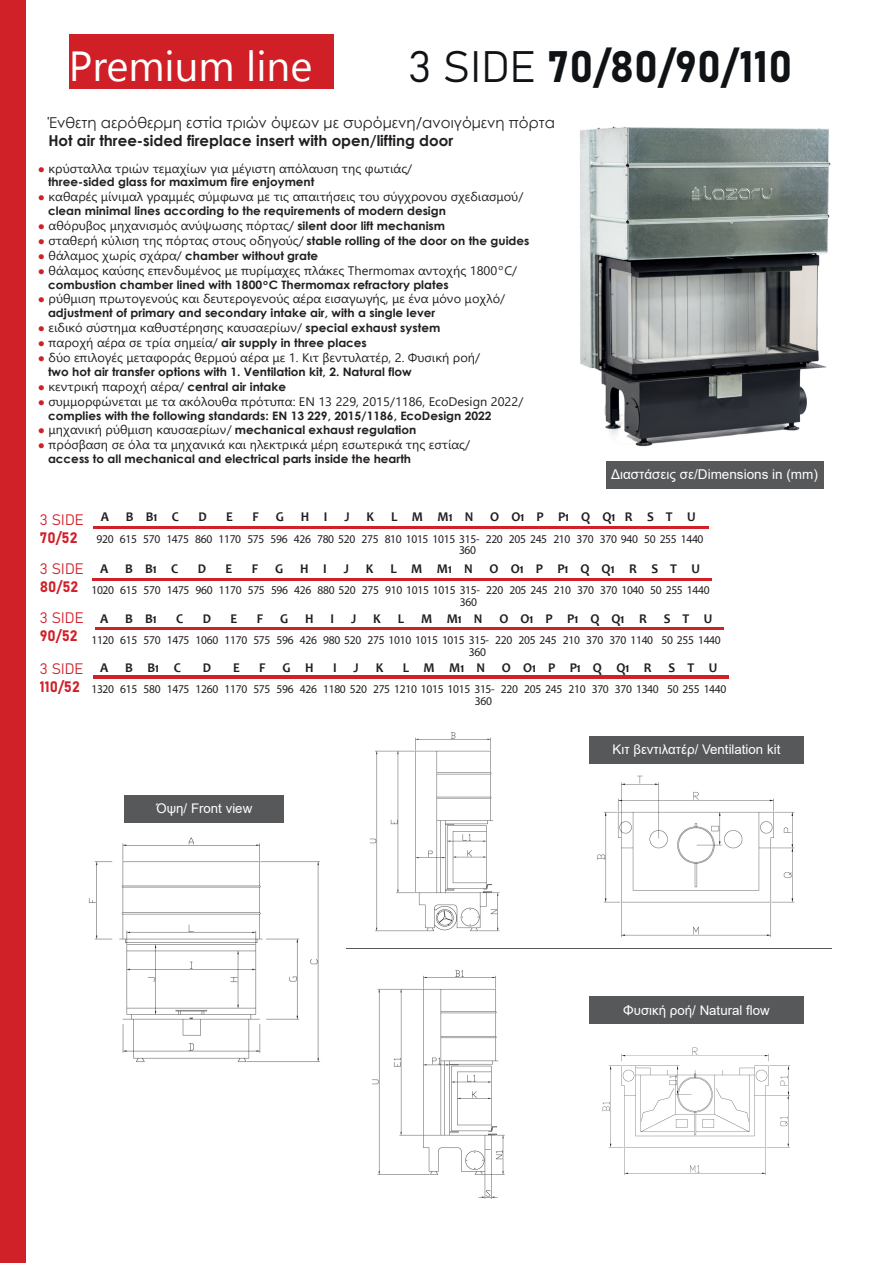
<style>
.page{position:relative;width:893px;height:1263px;background:#fff}
.page>*{position:absolute;margin:0;border:0;box-sizing:border-box;transform-origin:0 0}
.t1{font:43.5px "Bahnschrift";color:#101315}
.t2{font:42px "Segoe UI Emoji";color:#fff}
.t3{font:15px "Century Gothic";color:#231f20}
.t4{font:700 15px "Century Gothic";color:#231f20}
.t5{font:15px/18px "Bahnschrift";color:#d02129}
.t6{font:13.5px "Arial";color:#fff}
.t7{font:700 13.35px "Candara";letter-spacing:-.025em;color:#231f20}
.t8{font:13.35px "Arial";color:#fff}
.t9{font:12.3px "Yu Gothic UI";color:#231f20}
.t10{font:11.85px/11.6px "Myriad Pro";letter-spacing:-.025em;color:#231f20}
.t11{font:700 11.7px "Century Gothic";color:#231f20}
.t12{font:8.4px "Candara";color:#231f20;scale:1.04 1}
.t13{font:700 7.5px "Century Gothic";color:#231f20}
.s1{font-family:"Century Gothic";font-weight:700;font-size:11.7px;color:#d02129}
.s2{font-family:"Century Gothic";font-weight:700;font-size:11.7px}
.s3{color:#d02129}
.s4{font-family:"Yu Gothic UI";font-weight:400;font-size:12.3px}
</style>
<div class="page">
<div style="left:589px;top:736px;width:214px;height:27px;background:#57585a"></div>
<div style="left:606px;top:461px;width:217px;height:27px;background:#57585a"></div>
<div style="left:589px;top:996px;width:214px;height:28px;background:#57585a"></div>
<div style="left:124px;top:795px;width:160px;height:27px;background:#57585a"></div>
<hr style="left:93px;top:526px;width:616px;height:3px;background:#d02129">
<hr style="left:93px;top:578px;width:619px;height:2px;background:#d02129">
<hr style="left:95px;top:627px;width:628px;height:2px;background:#d02129">
<hr style="left:93px;top:676px;width:635px;height:3px;background:#d02129">
<hr style="left:347px;top:948px;width:485px;height:1px;background:#57585a">
<img style="left:88px;top:837px;width:232px;height:225px">
<img style="left:369px;top:732px;width:131px;height:200px">
<img style="left:597px;top:775px;width:198px;height:162px">
<img style="left:602px;top:1047px;width:189px;height:129px">
<div style="left:69px;top:34px;width:265px;height:55px;background:#d01f26"></div>
<img style="left:580px;top:126px;width:251px;height:321px">
<div style="left:0;top:0;width:25px;height:1263px;background:#d02129"></div>
<img style="left:372px;top:970px;width:133px;height:229px">
<h2 class="t2" style="left:175px;top:40px;width:117px">◆ ●■</h2>
<h1 class="t1" style="left:409px;top:33px;width:385px">3 SIDE 70/80/90/110</h1>
<p class="t3" style="left:48px;top:112px;width:508px">Ένθετη αερόθερμη εστία τριών όψεων με συρόμενη/ανοιγόμενη πόρτα</p>
<p class="t4" style="left:48px;top:129px;width:406px">Hot air three-sided fireplace insert with open/lifting door</p>
<p class="t9" style="left:38px;top:157px;width:376px"><span class="s1">●</span> κρύσταλλα τριών τεμαχίων για μέγιστη απόλαυση της φωτιάς/</p>
<p class="t11" style="left:48px;top:173px;width:268px">three-sided glass for maximum fire enjoyment</p>
<p class="t9" style="left:38px;top:185px;width:487px"><span class="s1">●</span> καθαρές μίνιμαλ γραμμές σύμφωνα με τις απαιτήσεις του σύγχρονου σχεδιασμού/</p>
<p class="t11" style="left:48px;top:202px;width:399px">clean minimal lines according to the requirements of modern design</p>
<p class="t9" style="left:38px;top:214px;width:409px"><span class="s1">●</span> αθόρυβος μηχανισμός ανύψωσης πόρτας/ <span class="s2">silent door lift mechanism</span></p>
<p class="t9" style="left:38px;top:229px;width:493px"><span class="s1">●</span> σταθερή κύλιση της πόρτας στους οδηγούς/ <span class="s2">stable rolling of the door on the guides</span></p>
<p class="t11" style="left:38px;top:247px;width:282px"><span class="s3">●</span> <span class="s4">θάλαμος χωρίς σχάρα/</span> chamber without grate</p>
<p class="t9" style="left:38px;top:259px;width:481px"><span class="s1">●</span> θάλαμος καύσης επενδυμένος με πυρίμαχες πλάκες Thermomax αντοχής 1800 C/</p>
<p class="t11" style="left:48px;top:275px;width:402px">combustion chamber lined with 1800 C Thermomax refractory plates</p>
<p class="t9" style="left:38px;top:288px;width:469px"><span class="s1">●</span> ρύθμιση πρωτογενούς και δευτερογενούς αέρα εισαγωγής, με ένα μόνο μοχλό/</p>
<p class="t11" style="left:48px;top:304px;width:389px">adjustment of primary and secondary intake air, with a single lever</p>
<p class="t9" style="left:38px;top:316px;width:404px"><span class="s1">●</span> ειδικό σύστημα καθυστέρησης καυσαερίων/ <span class="s2">special exhaust system</span></p>
<p class="t9" style="left:38px;top:331px;width:330px"><span class="s1">●</span> παροχή αέρα σε τρία σημεία/ <span class="s2">air supply in three places</span></p>
<p class="t9" style="left:38px;top:346px;width:444px"><span class="s1">●</span> δύο επιλογές μεταφοράς θερμού αέρα με 1. Κιτ βεντυλατέρ, 2. Φυσική ροή/</p>
<p class="t11" style="left:48px;top:363px;width:365px">two hot air transfer options with 1. Ventilation kit, 2. Natural flow</p>
<p class="t9" style="left:38px;top:375px;width:250px"><span class="s1">●</span> κεντρική παροχή αέρα/ <span class="s2">central air intake</span></p>
<p class="t9" style="left:38px;top:390px;width:487px"><span class="s1">●</span> συμμορφώνεται με τα ακόλουθα πρότυπα: ΕΝ 13 229, 2015/1186, EcoDesign 2022/</p>
<p class="t11" style="left:48px;top:406px;width:445px">complies with the following standards: EN 13 229, 2015/1186, EcoDesign 2022</p>
<p class="t11" style="left:38px;top:421px;width:380px"><span class="s3">●</span> <span class="s4">μηχανική ρύθμιση καυσαερίων/</span> mechanical exhaust regulation</p>
<p class="t9" style="left:38px;top:433px;width:434px"><span class="s1">●</span> πρόσβαση σε όλα τα μηχανικά και ηλεκτρικά μέρη εσωτερικά της εστίας/</p>
<p class="t11" style="left:48px;top:450px;width:365px">access to all mechanical and electrical parts inside the hearth</p>
<p class="t12" style="left:498px;top:262px;width:6px">ο</p>
<p class="t13" style="left:263px;top:277px;width:6px">o</p>
<p class="t6" style="left:611px;top:465px;width:208px">Διαστάσεις σε/Dimensions in (mm)</p>
<p class="t5" style="left:40px;top:509px;width:45px">3 SIDE<br>70/52</p>
<p class="t5" style="left:40px;top:559px;width:45px">3 SIDE<br>80/52</p>
<p class="t5" style="left:40px;top:608px;width:45px">3 SIDE<br>90/52</p>
<p class="t5" style="left:40px;top:658px;width:45px">3 SIDE<br>110/52</p>
<p class="t7" style="left:101px;top:509px;width:10px">A</p>
<p class="t7" style="left:126px;top:509px;width:55px">B B1 C</p>
<p class="t7" style="left:199px;top:509px;width:10px">D</p>
<p class="t7" style="left:226px;top:509px;width:8px">E</p>
<p class="t7" style="left:253px;top:509px;width:8px">F</p>
<p class="t7" style="left:276px;top:509px;width:10px">G</p>
<p class="t7" style="left:301px;top:509px;width:28px">H I</p>
<p class="t7" style="left:344px;top:509px;width:7px">J</p>
<p class="t7" style="left:366px;top:509px;width:9px">K</p>
<p class="t7" style="left:391px;top:509px;width:84px">L M M1 N</p>
<p class="t7" style="left:490px;top:509px;width:207px">O O1 P P1 Q Q1 R S T U</p>
<p class="t10" style="left:459px;top:533px;width:246px;text-indent:-362px">920 615 570 1475 860 1170 575 596 426 780 520 275 810 1015 1015 315- 220 205 245 210 370 370 940 50 255 1440<br>360</p>
<p class="t7" style="left:100px;top:560px;width:10px">A</p>
<p class="t7" style="left:125px;top:560px;width:55px">B B1 C</p>
<p class="t7" style="left:198px;top:560px;width:10px">D</p>
<p class="t7" style="left:226px;top:560px;width:8px">E</p>
<p class="t7" style="left:252px;top:560px;width:8px">F</p>
<p class="t7" style="left:275px;top:560px;width:10px">G</p>
<p class="t7" style="left:300px;top:560px;width:28px">H I</p>
<p class="t7" style="left:344px;top:560px;width:7px">J</p>
<p class="t7" style="left:366px;top:560px;width:9px">K</p>
<p class="t7" style="left:390px;top:560px;width:84px">L M M1 N</p>
<p class="t7" style="left:490px;top:560px;width:212px">O O1 P P1 Q Q1 R S T U</p>
<p class="t10" style="left:460px;top:584px;width:251px;text-indent:-368px">1020 615 570 1475 960 1170 575 596 426 880 520 275 910 1015 1015 315- 220 205 245 210 370 370 1040 50 255 1440<br>360</p>
<p class="t7" style="left:100px;top:610px;width:10px">A</p>
<p class="t7" style="left:125px;top:610px;width:33px">B B1</p>
<p class="t7" style="left:176px;top:610px;width:9px">C</p>
<p class="t7" style="left:203px;top:610px;width:10px">D</p>
<p class="t7" style="left:231px;top:610px;width:8px">E</p>
<p class="t7" style="left:257px;top:610px;width:8px">F</p>
<p class="t7" style="left:280px;top:610px;width:10px">G</p>
<p class="t7" style="left:305px;top:610px;width:10px">H</p>
<p class="t7" style="left:331px;top:610px;width:5px">I</p>
<p class="t7" style="left:351px;top:610px;width:7px">J</p>
<p class="t7" style="left:373px;top:610px;width:9px">K</p>
<p class="t7" style="left:398px;top:610px;width:8px">L</p>
<p class="t7" style="left:421px;top:610px;width:63px">M M1 N</p>
<p class="t7" style="left:499px;top:610px;width:149px">O O1 P P1 Q Q1 R</p>
<p class="t7" style="left:664px;top:610px;width:50px">S T U</p>
<p class="t10" style="left:469px;top:634px;width:253px;text-indent:-377px">1120 615 570 1475 1060 1170 575 596 426 980 520 275 1010 1015 1015 315- 220 205 245 210 370 370 1140 50 255 1440<br>360</p>
<p class="t7" style="left:100px;top:659px;width:10px">A</p>
<p class="t7" style="left:125px;top:659px;width:57px">B B1 C</p>
<p class="t7" style="left:203px;top:659px;width:10px">D</p>
<p class="t7" style="left:233px;top:659px;width:8px">E</p>
<p class="t7" style="left:259px;top:659px;width:8px">F</p>
<p class="t7" style="left:283px;top:659px;width:33px">G H</p>
<p class="t7" style="left:333px;top:659px;width:5px">I</p>
<p class="t7" style="left:354px;top:659px;width:7px">J</p>
<p class="t7" style="left:376px;top:659px;width:9px">K</p>
<p class="t7" style="left:403px;top:659px;width:84px">L M M1 N</p>
<p class="t7" style="left:502px;top:659px;width:151px">O O1 P P1 Q Q1 R</p>
<p class="t7" style="left:669px;top:659px;width:50px">S T U</p>
<p class="t10" style="left:475px;top:683px;width:253px;text-indent:-383px">1320 615 580 1475 1260 1170 575 596 426 1180 520 275 1210 1015 1015 315- 220 205 245 210 370 370 1340 50 255 1440<br>360</p>
<p class="t8" style="left:613px;top:740px;width:169px">Κιτ βεντιλατέρ/ Ventilation kit</p>
<p class="t8" style="left:156px;top:799px;width:97px">Όψη/ Front view</p>
<p class="t8" style="left:623px;top:1001px;width:148px">Φυσική ροή/ Natural flow</p>
</div>
